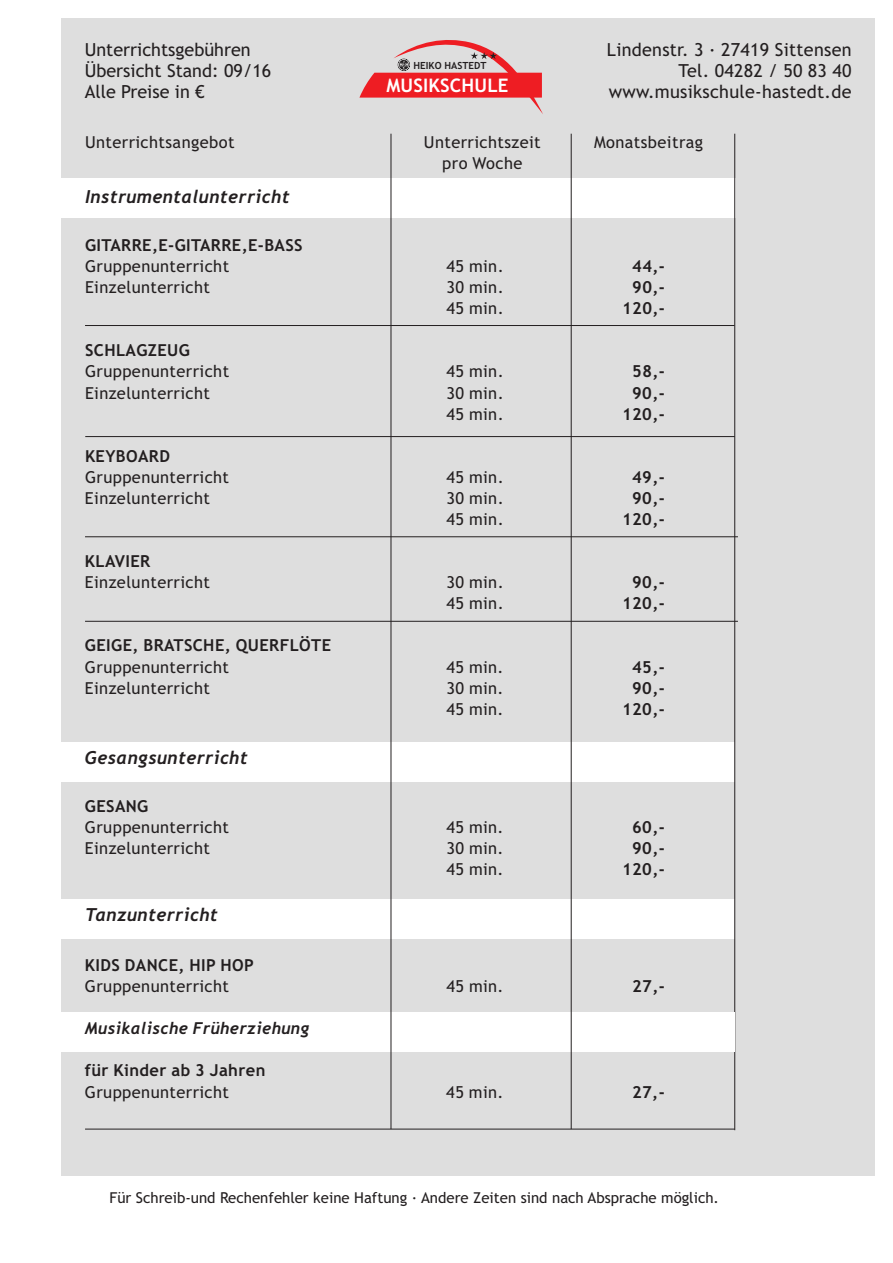
<style>
.page{position:relative;width:893px;height:1263px;background:#fff}
.page>*{position:absolute;margin:0;border:0;box-sizing:border-box;transform-origin:0 0}
.t1{font:700 18.75px "Trebuchet MS";letter-spacing:.01em;color:#fff}
.t2{font:18px/20.9px "Trebuchet MS";letter-spacing:.015em;color:#231f20}
.t3{font:italic 700 18px "Trebuchet";letter-spacing:.025em;color:#231f20}
.t4{font:16.5px/21.1px "Trebuchet MS";letter-spacing:.025em;color:#231f20;text-align:center}
.t5{font:700 16.5px "Trebuchet MS";letter-spacing:.025em;color:#231f20}
.t6{font:italic 700 16.5px "Trebuchet";letter-spacing:.025em;color:#231f20}
.t7{font:15px "Trebuchet MS";color:#231f20}
.t8{font:700 9.9px "Trebuchet MS";color:#231f20}
</style>
<div class="page">
<div style="left:61px;top:18px;width:814px;height:1158px;background:#dedede"></div>
<svg style="left:359px;top:40px;width:184px;height:74px"></svg>
<div style="left:61px;top:178px;width:674px;height:40px;background:#fff"></div>
<div style="left:61px;top:743px;width:674px;height:39px;background:#fff"></div>
<div style="left:61px;top:899px;width:674px;height:40px;background:#fff"></div>
<hr style="left:85px;top:325px;width:649px;height:1px;background:#231f20">
<hr style="left:85px;top:436px;width:650px;height:1px;background:#231f20">
<hr style="left:85px;top:536px;width:653px;height:1px;background:#231f20">
<hr style="left:85px;top:621px;width:653px;height:1px;background:#231f20">
<hr style="left:85px;top:1129px;width:650px;height:1px;background:#231f20">
<hr style="left:734px;top:134px;width:1px;height:996px;background:#231f20">
<div style="left:61px;top:1012px;width:674px;height:40px;background:#fff"></div>
<hr style="left:391px;top:134px;width:1px;height:995px;background:#231f20">
<hr style="left:571px;top:134px;width:1px;height:995px;background:#231f20">
<p class="t2" style="left:85px;top:41px;width:188px">Unterrichtsgebühren<br>Übersicht Stand: 09/16<br>Alle Preise in €</p>
<p class="t2" style="left:607px;top:41px;width:246px;text-align:right">Lindenstr. 3 · 27419 Sittensen<br>Tel. 04282 / 50 83 40 www.musikschule-hastedt.de</p>
<p class="t8" style="left:414px;top:62px;width:74px">HEIKO HASTEDT</p>
<p class="t1" style="left:386px;top:78px;width:123px">MUSIKSCHULE</p>
<p class="t4" style="left:594px;top:133px;width:111px">Monatsbeitrag</p>
<p class="t4" style="left:85px;top:133px;width:151px">Unterrichtsangebot</p>
<p class="t4" style="left:424px;top:133px;width:118px">Unterrichtszeit pro Woche</p>
<p class="t3" style="left:85px;top:190px;width:206px">Instrumentalunterricht</p>
<p class="t5" style="left:85px;top:239px;width:219px">GITARRE,E-GITARRE,E-BASS</p>
<p class="t4" style="left:85px;top:257px;width:146px">Gruppenunterricht</p>
<p class="t4" style="left:446px;top:257px;width:59px">45 min.</p>
<p class="t5" style="left:632px;top:260px;width:34px">44,-</p>
<p class="t4" style="left:85px;top:278px;width:127px">Einzelunterricht</p>
<p class="t4" style="left:446px;top:278px;width:59px">30 min.</p>
<p class="t5" style="left:632px;top:281px;width:34px">90,-</p>
<p class="t4" style="left:446px;top:299px;width:59px">45 min.</p>
<p class="t5" style="left:622px;top:302px;width:44px">120,-</p>
<p class="t5" style="left:85px;top:344px;width:106px">SCHLAGZEUG</p>
<p class="t4" style="left:85px;top:362px;width:146px">Gruppenunterricht</p>
<p class="t4" style="left:446px;top:362px;width:59px">45 min.</p>
<p class="t5" style="left:632px;top:365px;width:34px">58,-</p>
<p class="t4" style="left:85px;top:384px;width:127px">Einzelunterricht</p>
<p class="t4" style="left:446px;top:384px;width:59px">30 min.</p>
<p class="t5" style="left:632px;top:386px;width:34px">90,-</p>
<p class="t4" style="left:446px;top:405px;width:59px">45 min.</p>
<p class="t5" style="left:622px;top:407px;width:44px">120,-</p>
<p class="t5" style="left:85px;top:450px;width:87px">KEYBOARD</p>
<p class="t4" style="left:85px;top:468px;width:146px">Gruppenunterricht</p>
<p class="t4" style="left:446px;top:468px;width:59px">45 min.</p>
<p class="t5" style="left:632px;top:471px;width:34px">49,-</p>
<p class="t4" style="left:85px;top:489px;width:127px">Einzelunterricht</p>
<p class="t4" style="left:446px;top:489px;width:59px">30 min.</p>
<p class="t5" style="left:632px;top:492px;width:34px">90,-</p>
<p class="t4" style="left:446px;top:510px;width:59px">45 min.</p>
<p class="t5" style="left:622px;top:513px;width:44px">120,-</p>
<p class="t5" style="left:85px;top:555px;width:67px">KLAVIER</p>
<p class="t4" style="left:85px;top:573px;width:127px">Einzelunterricht</p>
<p class="t4" style="left:446px;top:573px;width:59px">30 min.</p>
<p class="t5" style="left:632px;top:576px;width:34px">90,-</p>
<p class="t4" style="left:446px;top:594px;width:59px">45 min.</p>
<p class="t5" style="left:622px;top:597px;width:44px">120,-</p>
<p class="t5" style="left:85px;top:639px;width:248px">GEIGE, BRATSCHE, QUERFLÖTE</p>
<p class="t4" style="left:85px;top:657px;width:146px">Gruppenunterricht</p>
<p class="t4" style="left:446px;top:657px;width:59px">45 min.</p>
<p class="t5" style="left:632px;top:660px;width:34px">45,-</p>
<p class="t4" style="left:85px;top:679px;width:127px">Einzelunterricht</p>
<p class="t4" style="left:446px;top:679px;width:59px">30 min.</p>
<p class="t5" style="left:632px;top:681px;width:34px">90,-</p>
<p class="t4" style="left:446px;top:700px;width:59px">45 min.</p>
<p class="t5" style="left:622px;top:702px;width:44px">120,-</p>
<p class="t3" style="left:85px;top:751px;width:164px">Gesangsunterricht</p>
<p class="t5" style="left:85px;top:799px;width:65px">GESANG</p>
<p class="t4" style="left:85px;top:818px;width:146px">Gruppenunterricht</p>
<p class="t4" style="left:446px;top:818px;width:59px">45 min.</p>
<p class="t5" style="left:632px;top:821px;width:34px">60,-</p>
<p class="t4" style="left:85px;top:839px;width:127px">Einzelunterricht</p>
<p class="t4" style="left:446px;top:839px;width:59px">30 min.</p>
<p class="t5" style="left:632px;top:842px;width:34px">90,-</p>
<p class="t4" style="left:446px;top:860px;width:59px">45 min.</p>
<p class="t5" style="left:622px;top:863px;width:44px">120,-</p>
<p class="t3" style="left:85px;top:907px;width:134px">Tanzunterricht</p>
<p class="t5" style="left:85px;top:959px;width:170px">KIDS DANCE, HIP HOP</p>
<p class="t4" style="left:85px;top:977px;width:146px">Gruppenunterricht</p>
<p class="t4" style="left:446px;top:977px;width:59px">45 min.</p>
<p class="t5" style="left:632px;top:980px;width:34px">27,-</p>
<p class="t6" style="left:85px;top:1022px;width:226px">Musikalische Früherziehung</p>
<p class="t5" style="left:85px;top:1064px;width:182px">für Kinder ab 3 Jahren</p>
<p class="t4" style="left:85px;top:1082px;width:146px">Gruppenunterricht</p>
<p class="t4" style="left:446px;top:1082px;width:59px">45 min.</p>
<p class="t5" style="left:632px;top:1085px;width:34px">27,-</p>
<p class="t7" style="left:109px;top:1191px;width:611px">Für Schreib-und Rechenfehler keine Haftung · Andere Zeiten sind nach Absprache möglich.</p>
</div>
